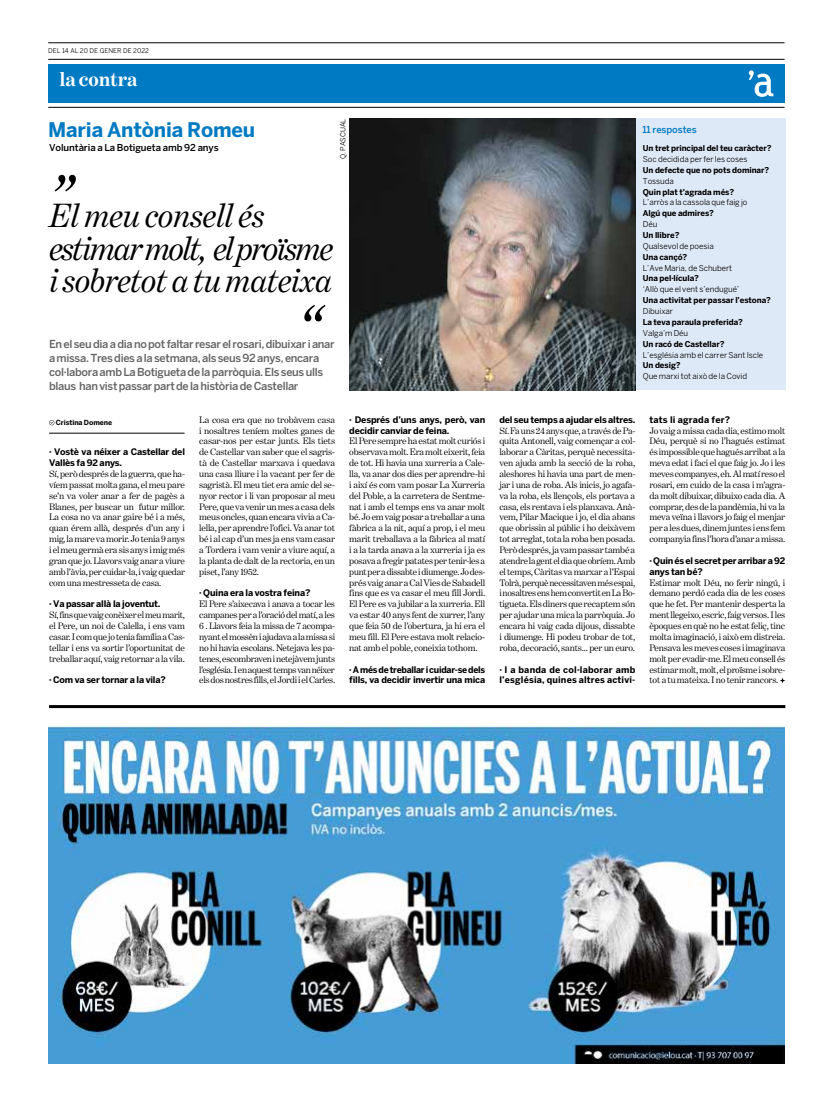
<style>
.page{position:relative;width:820px;height:1106px;background:#fff}
.page>*{position:absolute;margin:0;border:0;box-sizing:border-box;transform-origin:0 0}
.t1{font:italic 60px "Benton Modern One";color:#000}
.t2{font:italic 34px/32.6px "Benton Modern One";letter-spacing:-.015em;color:#000}
.t3{font:700 20px "Benton Sans";letter-spacing:-.01em;color:#007ac2}
.t4{font:700 20px "Benton Modern One";letter-spacing:-.005em;color:#fff}
.t5{font:500 11px/14px "Benton Sans";letter-spacing:-.03em;color:#646363}
.t6{font:9.5px/10.9px "Benton Modern One";letter-spacing:-.015em;color:#000;text-align:justify}
.t7{font:500 9.5px "Benton Sans";letter-spacing:-.01em;color:#000}
.t8{font:500 9.5px "Benton Sans";letter-spacing:-.01em;color:#007ac2}
.t9{font:700 9px/10.9px "Benton Sans";letter-spacing:-.02em;color:#000}
.t10{font:700 9px/10.9px "Benton Sans";letter-spacing:.02em;color:#000}
.t11{font:700 8px "Benton Sans";letter-spacing:-.01em;color:#000}
.t12{font:8px "Benton Sans";letter-spacing:-.005em;color:#000}
.t13{font:700 7px "Benton Sans";letter-spacing:-.01em;color:#000}
.t14{font:7px "Benton Sans";letter-spacing:-.005em;color:#000}
.t15{font:6.5px "Benton Sans";letter-spacing:.005em;color:#000}
</style>
<div class="page">
<hr style="left:48px;top:107px;width:736px;height:1px;background:#000">
<hr style="left:48px;top:43px;width:736px;height:1px;background:#000">
<hr style="left:48px;top:59px;width:736px;height:1px;background:#000">
<div style="left:48px;top:64px;width:736px;height:39px;background:#007ac2"></div>
<svg style="left:748px;top:70px;width:25px;height:27px"></svg>
<img style="left:48px;top:726px;width:736px;height:337px">
<hr style="left:49px;top:705px;width:736px;height:3px;background:#000">
<div style="left:633px;top:119px;width:152px;height:271px;background:#dee9f8"></div>
<img style="left:349px;top:119px;width:286px;height:271px">
<svg style="left:780px;top:678px;width:5px;height:5px"></svg>
<svg style="left:49px;top:420px;width:5px;height:5px"></svg>
<hr style="left:49px;top:433px;width:135px;height:1px;background:#000">
<p class="t15" style="left:48px;top:47px;width:102px">DEL 14 AL 20 DE GENER DE 2022</p>
<h3 class="t4" style="left:59px;top:68px;width:80px">la contra</h3>
<h3 class="t3" style="left:48px;top:118px;width:208px">Maria Antònia Romeu</h3>
<p class="t7" style="left:49px;top:142px;width:171px">Voluntària a La Botigueta amb 92 anys</p>
<h1 class="t1" style="left:49px;top:162px;width:26px">”</h1>
<p class="t14" style="left:338px;top:159px;width:42px;rotate:-90deg">Q. PASCUAL</p>
<h2 class="t2" style="left:49px;top:199px;width:285px">El meu consell és estimar molt, el proïsme i sobretot a tu mateixa</h2>
<h1 class="t1" style="left:297px;top:293px;width:26px">“</h1>
<p class="t5" style="left:49px;top:337px;width:287px">En el seu dia a dia no pot faltar resar el rosari, dibuixar i anar a missa. Tres dies a la setmana, als seus 92 anys, encara col·labora amb La Botigueta de la parròquia. Els seus ulls blaus han vist passar part de la història de Castellar</p>
<p class="t13" style="left:56px;top:418px;width:58px">Cristina Domene</p>
<p class="t9" style="left:49px;top:446px;width:137px">· Vostè va néixer a Castellar del<br>Vallès fa 92 anys.</p>
<p class="t6" style="left:49px;top:468px;width:137px">Sí, però després de la guerra, que ha&shy;víem passat molta gana, el meu pare se’n va voler anar a fer de pagès a Blanes, per buscar un futur millor.<br>La cosa no va anar gaire bé i a més, quan érem allà, després d’un any i mig, la mare va morir. Jo tenia 9 anys i el meu germà era sis anys i mig més gran que jo. Llavors vaig anar a viure amb l’àvia, per cuidar-la, i vaig quedar com una mestresseta de casa.</p>
<p class="t9" style="left:49px;top:598px;width:113px">· Va passar allà la joventut.</p>
<p class="t6" style="left:49px;top:609px;width:137px">Sí, fins que vaig conèixer el meu marit, el Pere, un noi de Calella, i ens vam casar. I com que jo tenia família a Cas&shy;tellar i ens va sortir l’oportunitat de treballar aquí, vaig retornar a la vila.</p>
<p class="t9" style="left:49px;top:674px;width:118px">· Com va ser tornar a la vila?</p>
<p class="t6" style="left:199px;top:414px;width:137px">La cosa era que no trobàvem casa i nosaltres teníem moltes ganes de casar-nos per estar junts. Els tiets de Castellar van saber que el sagris&shy;tà de Castellar marxava i quedava una casa lliure i la vacant per fer de sagristà. El meu tiet era amic del se&shy;nyor rector i li van proposar al meu Pere, que va venir un mes a casa dels meus oncles, quan encara vivia a Ca&shy;lella, per aprendre l’ofici. Va anar tot bé i al cap d’un mes ja ens vam casar a Tordera i vam venir a viure aquí, a la planta de dalt de la rectoria, en un piset, l’any 1952.</p>
<p class="t9" style="left:199px;top:587px;width:113px">· Quina era la vostra feina?</p>
<p class="t6" style="left:199px;top:598px;width:137px">El Pere s’aixecava i anava a tocar les campanes per a l’oració del matí, a les 6 . Llavors feia la missa de 7 acompa&shy;nyant el mossèn i ajudava a la missa si no hi havia escolans. Netejava les pa&shy;tenes, escombraven i netejàvem junts l’església. I en aquest temps van néixer els dos nostres fills, el Jordi i el Carles.</p>
<p class="t9" style="left:349px;top:414px;width:137px">· Després d’uns anys, però, van decidir canviar de feina.</p>
<p class="t6" style="left:349px;top:436px;width:137px">El Pere sempre ha estat molt curiós i observava molt. Era molt eixerit, feia de tot. Hi havia una xurreria a Cale&shy;lla, va anar dos dies per aprendre-hi i així és com vam posar La Xurreria del Poble, a la carretera de Sentme&shy;nat i amb el temps ens va anar molt bé. Jo em vaig posar a treballar a una fàbrica a la nit, aquí a prop, i el meu marit treballava a la fàbrica al matí i a la tarda anava a la xurreria i ja es posava a fregir patates per tenir-les a punt per a dissabte i diumenge. Jo des&shy;prés vaig anar a Cal Vies de Sabadell fins que es va casar el meu fill Jordi.<br>El Pere es va jubilar a la xurreria. Ell va estar 40 anys fent de xurrer, l’any que feia 50 de l’obertura, ja hi era el meu fill. El Pere estava molt relacio&shy;nat amb el poble, coneixia tothom.</p>
<p class="t9" style="left:349px;top:663px;width:137px">· A més de treballar i cuidar-se dels fills, va decidir invertir una mica</p>
<p class="t8" style="left:642px;top:124px;width:56px">11 respostes</p>
<p class="t11" style="left:642px;top:143px;width:130px">Un tret principal del teu caràcter?</p>
<p class="t12" style="left:642px;top:154px;width:106px">Soc decidida per fer les coses</p>
<p class="t11" style="left:642px;top:165px;width:128px">Un defecte que no pots dominar?</p>
<p class="t12" style="left:642px;top:176px;width:33px">Tossuda</p>
<p class="t11" style="left:642px;top:187px;width:93px">Quin plat t’agrada més?</p>
<p class="t12" style="left:642px;top:198px;width:106px">L’arròs a la cassola que faig jo</p>
<p class="t11" style="left:642px;top:209px;width:73px">Algú que admires?</p>
<p class="t12" style="left:642px;top:219px;width:16px">Déu</p>
<p class="t11" style="left:642px;top:230px;width:38px">Un llibre?</p>
<p class="t12" style="left:642px;top:241px;width:72px">Qualsevol de poesia</p>
<p class="t11" style="left:642px;top:252px;width:46px">Una cançó?</p>
<p class="t12" style="left:642px;top:263px;width:91px">L’Ave Maria, de Schubert</p>
<p class="t11" style="left:642px;top:274px;width:58px">Una pel·lícula?</p>
<p class="t12" style="left:642px;top:285px;width:98px">‘Allò que el vent s’endugué’</p>
<p class="t11" style="left:642px;top:295px;width:130px">Una activitat per passar l’estona?</p>
<p class="t12" style="left:642px;top:306px;width:32px">Dibuixar</p>
<p class="t11" style="left:642px;top:317px;width:102px">La teva paraula preferida?</p>
<p class="t12" style="left:642px;top:328px;width:47px">Valga’m Déu</p>
<p class="t11" style="left:642px;top:339px;width:83px">Un racó de Castellar?</p>
<p class="t12" style="left:642px;top:350px;width:122px">L’església amb el carrer Sant Iscle</p>
<p class="t11" style="left:642px;top:361px;width:39px">Un desig?</p>
<p class="t12" style="left:642px;top:371px;width:106px">Que marxi tot això de la Covid</p>
<p class="t9" style="left:499px;top:414px;width:137px">del seu temps a ajudar els altres.</p>
<p class="t6" style="left:499px;top:425px;width:137px">Sí. Fa uns 24 anys que, a través de Pa&shy;quita Antonell, vaig començar a col· laborar a Càritas, perquè necessita&shy;ven ajuda amb la secció de la roba, aleshores hi havia una part de men&shy;jar i una de roba. Als inicis, jo agafa&shy;va la roba, els llençols, els portava a casa, els rentava i els planxava. Anà&shy;vem, Pilar Macique i jo, el dia abans que obrissin al públic i ho deixàvem tot arreglat, tota la roba ben posada.<br>Però després, ja vam passar també a atendre la gent el dia que obríem. Amb el temps, Càritas va marxar a l’Espai Tolrà, perquè necessitaven més espai, i nosaltres ens hem convertit en La Bo&shy;tigueta. Els diners que recaptem són per ajudar una mica la parròquia. Jo encara hi vaig cada dijous, dissabte i diumenge. Hi podeu trobar de tot, roba, decoració, sants... per un euro.</p>
<p class="t10" style="left:499px;top:663px;width:137px">· I a banda de col·laborar amb l’església, quines altres activi-</p>
<p class="t10" style="left:649px;top:414px;width:82px">tats li agrada fer?</p>
<p class="t6" style="left:649px;top:425px;width:137px">Jo vaig a missa cada dia, estimo molt Déu, perquè si no l’hagués estimat és impossible que hagués arribat a la meva edat i faci el que faig jo. Jo i les meves companyes, eh. Al matí reso el rosari, em cuido de la casa i m’agra&shy;da molt dibuixar, dibuixo cada dia. A comprar, des de la pandèmia, hi va la meva veïna i llavors jo faig el menjar per a les dues, dinem juntes i ens fem companyia fins l’hora d’anar a missa.</p>
<p class="t9" style="left:649px;top:555px;width:137px">· Quin és el secret per arribar a 92 anys tan bé?</p>
<p class="t6" style="left:649px;top:577px;width:137px">Estimar molt Déu, no ferir ningú, i demano perdó cada dia de les coses que he fet. Per mantenir desperta la ment llegeixo, escric, faig versos. I les èpoques en què no he estat feliç, tinc molta imaginació, i això em distreia.<br>Pensava les meves coses i imaginava molt per evadir-me. El meu consell és estimar molt, molt, el proïsme i sobre&shy;tot a tu mateixa. I no tenir rancors.</p>
</div>
